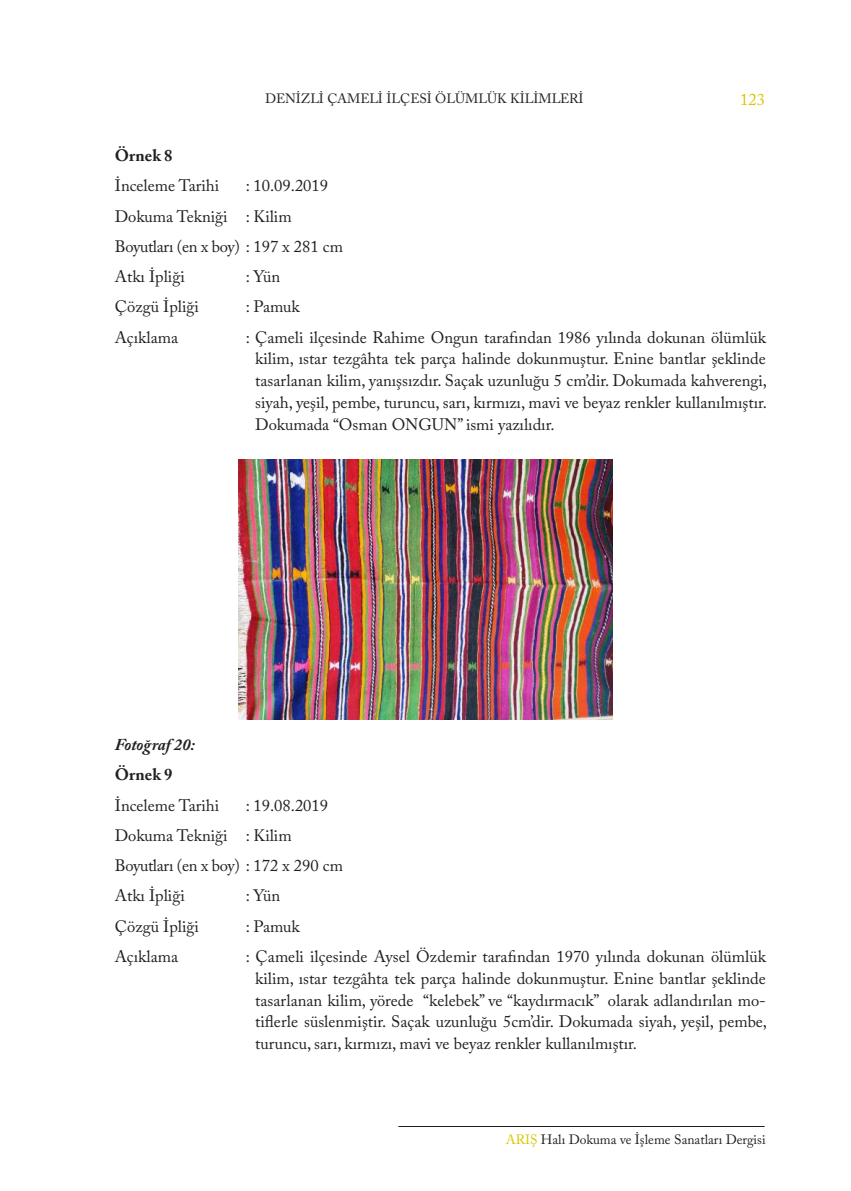
<style>
.page{position:relative;width:851px;height:1191px;background:#fff}
.page>*{position:absolute;margin:0;border:0;box-sizing:border-box;transform-origin:0 0}
.t1{font:16.5px/21.8px "Adobe Caslon Pro";color:#221f1f}
.t2{font:700 16.5px "Adobe Caslon Pro";color:#221f1f}
.t3{font:italic 700 16.5px "Adobe Caslon Pro";color:#221f1f}
.t4{font:16.5px "Adobe Caslon Pro";color:#d7c700}
.t5{font:13.5px "Adobe Caslon Pro";color:#221f1f}
.s1{color:#d7c700}
</style>
<div class="page">
<hr style="left:398px;top:1126px;width:366px;height:1px;background:#221f1f">
<img style="left:238px;top:459px;width:374px;height:261px">
<p class="t5" style="left:265px;top:91px;width:320px">DENİZLİ ÇAMELİ İLÇESİ ÖLÜMLÜK KİLİMLERİ</p>
<p class="t2" style="left:115px;top:146px;width:59px">Örnek 8</p>
<p class="t1" style="left:115px;top:175px;width:106px">İnceleme Tarihi</p>
<p class="t1" style="left:115px;top:171px;width:229px;line-height:30.3px;text-indent:131px">: 10.09.2019<br>Dokuma Tekniği : Kilim<br>Boyutları (en x boy) : 197 x 281 cm<br>Atkı İpliği</p>
<p class="t1" style="left:246px;top:266px;width:36px">: Yün</p>
<p class="t4" style="left:740px;top:90px;width:26px">123</p>
<p class="t1" style="left:115px;top:296px;width:85px">Çözgü İpliği</p>
<p class="t1" style="left:246px;top:296px;width:56px">: Pamuk</p>
<p class="t1" style="left:115px;top:327px;width:65px">Açıklama</p>
<p class="t1" style="left:255px;top:327px;width:513px;text-align:justify;text-indent:-10px">: Çameli ilçesinde Rahime Ongun tarafından 1986 yılında dokunan ölümlük kilim, ıstar tezgâhta tek parça halinde dokunmuştur. Enine bantlar şeklinde tasarlanan kilim, yanışsızdır. Saçak uzunluğu 5 cm’dir. Dokumada kahverengi, siyah, yeşil, pembe, turuncu, sarı, kırmızı, mavi ve beyaz renkler kullanılmıştır.<br>Dokumada “Osman ONGUN” ismi yazılıdır.</p>
<p class="t3" style="left:115px;top:738px;width:81px">Fotoğraf 20:</p>
<p class="t2" style="left:115px;top:765px;width:59px">Örnek 9</p>
<p class="t1" style="left:115px;top:794px;width:106px">İnceleme Tarihi</p>
<p class="t1" style="left:115px;top:790px;width:229px;line-height:30.3px;text-indent:131px">: 19.08.2019<br>Dokuma Tekniği : Kilim<br>Boyutları (en x boy) : 172 x 290 cm<br>Atkı İpliği</p>
<p class="t1" style="left:246px;top:885px;width:36px">: Yün</p>
<p class="t1" style="left:115px;top:915px;width:85px">Çözgü İpliği</p>
<p class="t1" style="left:246px;top:915px;width:56px">: Pamuk</p>
<p class="t1" style="left:115px;top:946px;width:65px">Açıklama</p>
<p class="t1" style="left:255px;top:946px;width:513px;text-align:justify;text-indent:-10px">: Çameli ilçesinde Aysel Özdemir tarafından 1970 yılında dokunan ölümlük kilim, ıstar tezgâhta tek parça halinde dokunmuştur. Enine bantlar şeklinde tasarlanan kilim, yörede “kelebek” ve “kaydırmacık” olarak adlandırılan mo&shy;tiflerle süslenmiştir. Saçak uzunluğu 5cm’dir. Dokumada siyah, yeşil, pembe, turuncu, sarı, kırmızı, mavi ve beyaz renkler kullanılmıştır.</p>
<p class="t5" style="left:505px;top:1131px;width:261px"><span class="s1">ARIŞ</span> Halı Dokuma ve İşleme Sanatları Dergisi</p>
</div>
